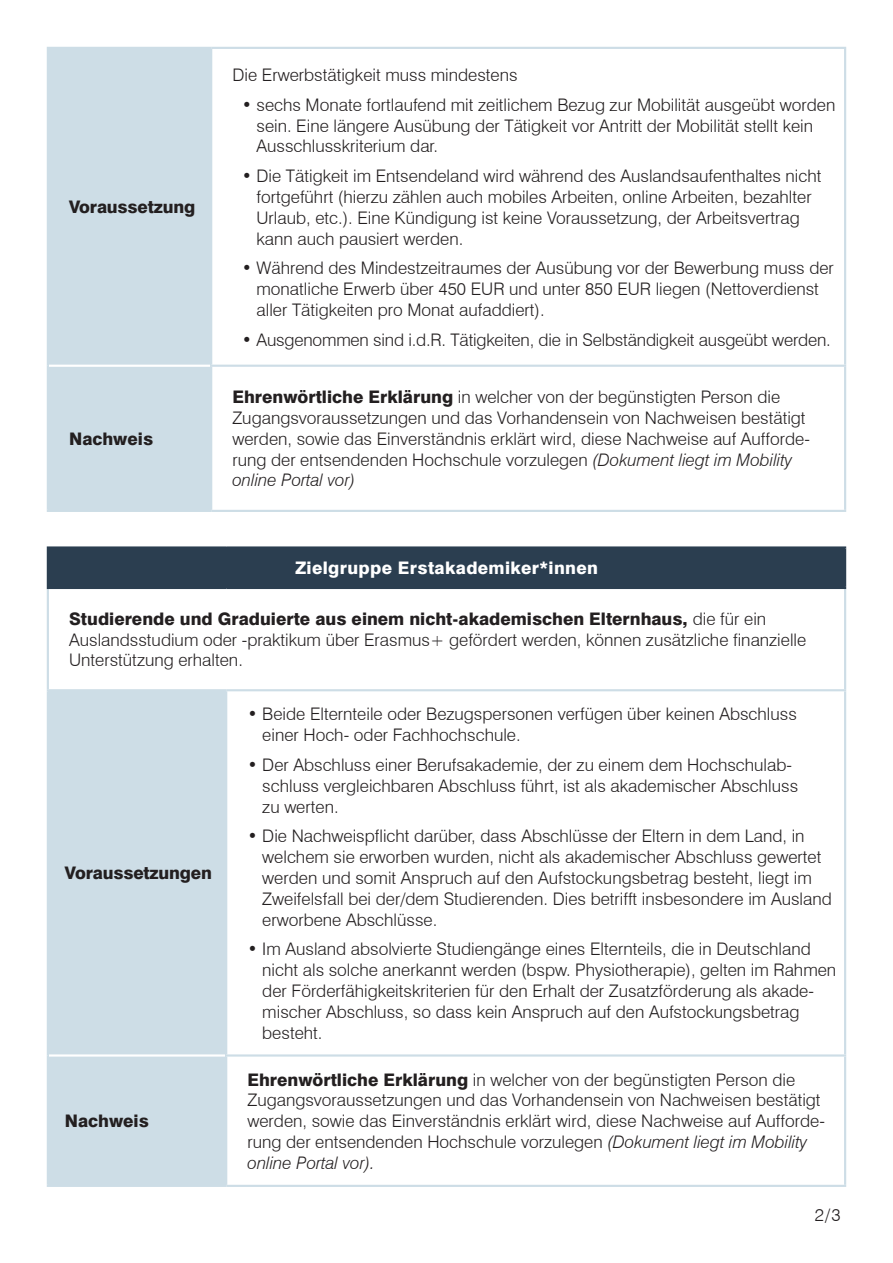
<style>
.page{position:relative;width:893px;height:1263px;background:#fff}
.page>*{position:absolute;margin:0;border:0;box-sizing:border-box;transform-origin:0 0}
.t1{font:300 17.25px/20.9px "Swiss 721 BT";color:#231f20}
.t2{font:800 17.25px "Swiss 721 BT";letter-spacing:-.01em;color:#231f20}
.t3{font:800 17.25px "Swiss 721 BT";letter-spacing:.02em;color:#fff}
.s1{font-weight:800}
.s2{font-style:italic}
</style>
<div class="page">
<div style="left:49px;top:49px;width:161px;height:461px;background:#cddde6"></div>
<hr style="left:47px;top:47px;width:164px;height:2px;background:#cddde6">
<hr style="left:211px;top:47px;width:635px;height:2px;background:#cddde6">
<hr style="left:210px;top:365px;width:636px;height:2px;background:#cddde6">
<hr style="left:47px;top:49px;width:2px;height:317px;background:#cddde6">
<hr style="left:47px;top:366px;width:2px;height:144px;background:#cddde6">
<hr style="left:47px;top:510px;width:164px;height:2px;background:#cddde6">
<hr style="left:49px;top:365px;width:161px;height:2px;background:#fff">
<hr style="left:210px;top:49px;width:2px;height:316px;background:#cddde6">
<hr style="left:844px;top:49px;width:2px;height:316px;background:#cddde6">
<hr style="left:210px;top:367px;width:2px;height:143px;background:#cddde6">
<hr style="left:844px;top:367px;width:2px;height:143px;background:#cddde6">
<hr style="left:211px;top:510px;width:635px;height:2px;background:#cddde6">
<div style="left:48px;top:547px;width:797px;height:41px;background:#2b3e50"></div>
<div style="left:49px;top:691px;width:176px;height:494px;background:#cddde6"></div>
<hr style="left:47px;top:589px;width:2px;height:100px;background:#cddde6">
<hr style="left:844px;top:589px;width:2px;height:100px;background:#cddde6">
<hr style="left:47px;top:689px;width:179px;height:2px;background:#cddde6">
<hr style="left:226px;top:689px;width:620px;height:2px;background:#cddde6">
<hr style="left:47px;top:691px;width:2px;height:364px;background:#cddde6">
<hr style="left:49px;top:1054px;width:176px;height:2px;background:#fff">
<hr style="left:47px;top:1055px;width:2px;height:130px;background:#cddde6">
<hr style="left:47px;top:1185px;width:179px;height:2px;background:#cddde6">
<hr style="left:225px;top:691px;width:2px;height:363px;background:#cddde6">
<hr style="left:844px;top:691px;width:2px;height:363px;background:#cddde6">
<hr style="left:225px;top:1054px;width:621px;height:2px;background:#cddde6">
<hr style="left:225px;top:1056px;width:2px;height:129px;background:#cddde6">
<hr style="left:844px;top:1056px;width:2px;height:129px;background:#cddde6">
<hr style="left:226px;top:1185px;width:620px;height:2px;background:#cddde6">
<hr style="left:47px;top:546px;width:179px;height:3px;background:#2b3e50">
<hr style="left:47px;top:549px;width:2px;height:38px;background:#2b3e50">
<hr style="left:226px;top:546px;width:620px;height:3px;background:#2b3e50">
<hr style="left:844px;top:549px;width:2px;height:38px;background:#2b3e50">
<hr style="left:47px;top:587px;width:179px;height:2px;background:#2b3e50">
<hr style="left:226px;top:587px;width:620px;height:2px;background:#2b3e50">
<p class="t2" style="left:69px;top:197px;width:128px">Voraussetzung</p>
<p class="t2" style="left:69px;top:428px;width:86px">Nachweis</p>
<p class="t1" style="left:232px;top:64px;width:287px">Die Erwerbstätigkeit muss mindestens</p>
<p class="t1" style="left:256px;top:94px;width:580px;text-indent:-15px">• sechs Monate fortlaufend mit zeitlichem Bezug zur Mobilität ausgeübt worden sein. Eine längere Ausübung der Tätigkeit vor Antritt der Mobilität stellt kein<br>Ausschlusskriterium dar.</p>
<p class="t1" style="left:256px;top:165px;width:566px;text-indent:-15px">• Die Tätigkeit im Entsendeland wird während des Auslandsaufenthaltes nicht fortgeführt (hierzu zählen auch mobiles Arbeiten, online Arbeiten, bezahlter Urlaub, etc.). Eine Kündigung ist keine Voraussetzung, der Arbeitsvertrag kann auch pausiert werden.</p>
<p class="t1" style="left:256px;top:258px;width:579px;text-indent:-15px">• Während des Mindestzeitraumes der Ausübung vor der Bewerbung muss der monatliche Erwerb über 450 EUR und unter 850 EUR liegen (Nettoverdienst aller Tätigkeiten pro Monat aufaddiert).</p>
<p class="t1" style="left:242px;top:329px;width:591px">• Ausgenommen sind i.d.R. Tätigkeiten, die in Selbständigkeit ausgeübt werden.</p>
<p class="t1" style="left:232px;top:387px;width:579px"><span class="s1">Ehrenwörtliche Erklärung</span> in welcher von der begünstigten Person die Zugangsvoraussetzungen und das Vorhandensein von Nachweisen bestätigt werden, sowie das Einverständnis erklärt wird, diese Nachweise auf Aufforde&shy;rung der entsendenden Hochschule vorzulegen <span class="s2">(Dokument liegt im Mobility online Portal vor)</span></p>
<p class="t3" style="left:295px;top:558px;width:304px">Zielgruppe Erstakademiker*innen</p>
<p class="t1" style="left:69px;top:608px;width:739px"><span class="s1">Studierende und Graduierte aus einem nicht-akademischen Elternhaus,</span> die für ein<br>Auslandsstudium oder -praktikum über Erasmus+ gefördert werden, können zusätzliche finanzielle<br>Unterstützung erhalten.</p>
<p class="t2" style="left:65px;top:863px;width:149px">Voraussetzungen</p>
<p class="t2" style="left:65px;top:1111px;width:86px">Nachweis</p>
<p class="t1" style="left:262px;top:704px;width:536px;text-indent:-15px">• Beide Elternteile oder Bezugspersonen verfügen über keinen Abschluss einer Hoch- oder Fachhochschule.</p>
<p class="t1" style="left:262px;top:754px;width:537px;text-indent:-15px">• Der Abschluss einer Berufsakademie, der zu einem dem Hochschulab&shy;schluss vergleichbaren Abschluss führt, ist als akademischer Abschluss zu werten.</p>
<p class="t1" style="left:262px;top:826px;width:571px;text-indent:-15px">• Die Nachweispflicht darüber, dass Abschlüsse der Eltern in dem Land, in welchem sie erworben wurden, nicht als akademischer Abschluss gewertet werden und somit Anspruch auf den Aufstockungsbetrag besteht, liegt im Zweifelsfall bei der/dem Studierenden. Dies betrifft insbesondere im Ausland erworbene Abschlüsse.</p>
<p class="t1" style="left:262px;top:939px;width:575px;text-indent:-15px">• Im Ausland absolvierte Studiengänge eines Elternteils, die in Deutschland nicht als solche anerkannt werden (bspw. Physiotherapie), gelten im Rahmen der Förderfähigkeitskriterien für den Erhalt der Zusatzförderung als akade&shy;mischer Abschluss, so dass kein Anspruch auf den Aufstockungsbetrag besteht.</p>
<p class="t1" style="left:247px;top:1069px;width:579px"><span class="s1">Ehrenwörtliche Erklärung</span> in welcher von der begünstigten Person die Zugangsvoraussetzungen und das Vorhandensein von Nachweisen bestätigt werden, sowie das Einverständnis erklärt wird, diese Nachweise auf Aufforde&shy;rung der entsendenden Hochschule vorzulegen <span class="s2">(Dokument liegt im Mobility online Portal vor).</span></p>
<p class="t1" style="left:815px;top:1204px;width:27px">2/3</p>
</div>
